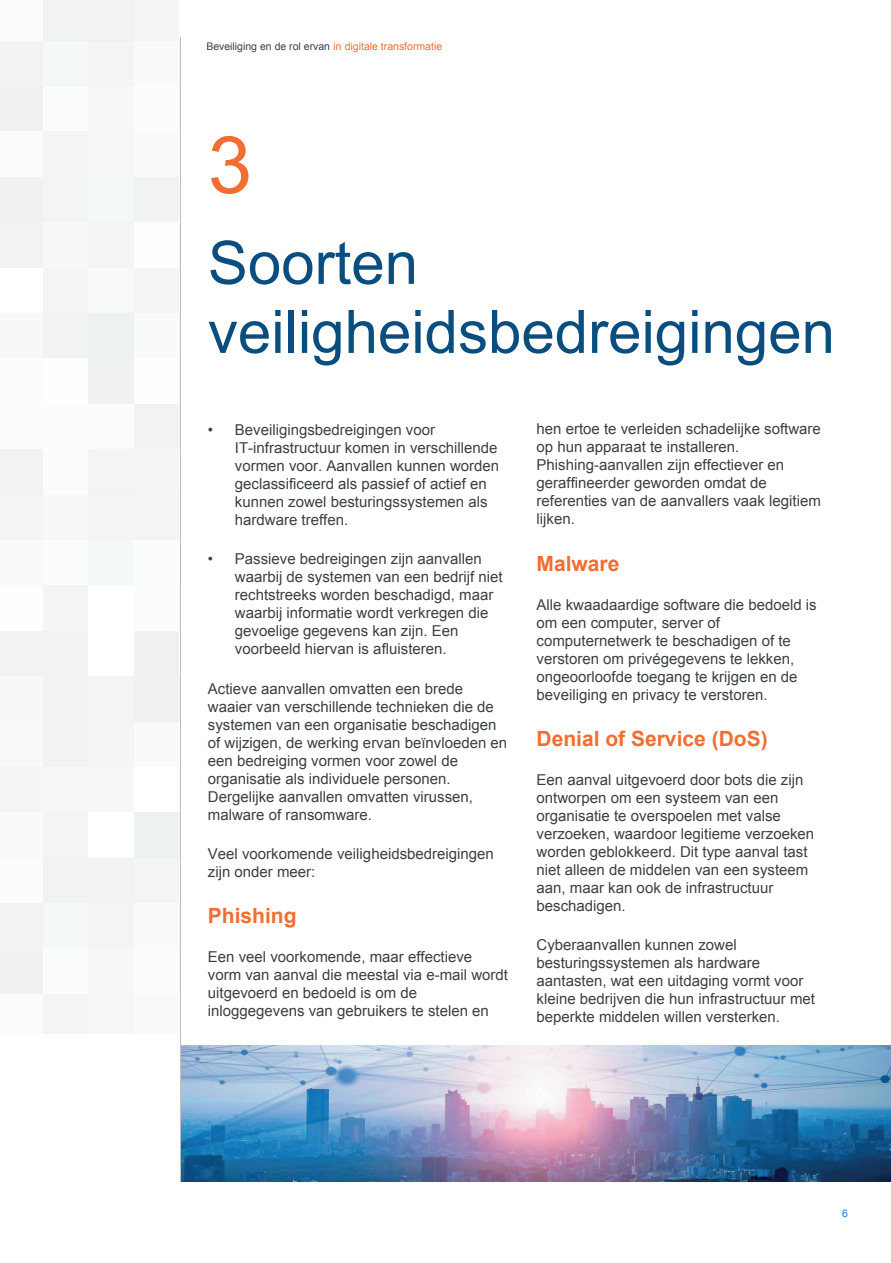
<style>
.page{position:relative;width:891px;height:1263px;background:#fff}
.page>*{position:absolute;margin:0;border:0;box-sizing:border-box;transform-origin:0 0}
.t1{font:79.5px "Arial";color:#f26d30}
.t2{font:60px/69px "Arial";color:#0a4d7f}
.t3{font:700 21px "Arial";color:#f26d30}
.t4{font:15px/18px "Arial";color:#3b4042}
.t5{font:10.5px "Arial";color:#3b4042}
.t6{font:10.5px "Arial";color:#2078be}
.s1{color:#f26d30}
</style>
<div class="page">
<div style="left:0;top:994px;width:43px;height:39px;background:#fafcfd"></div>
<div style="left:0;top:948px;width:43px;height:46px;background:#f0f1f1"></div>
<div style="left:0;top:903px;width:43px;height:45px;background:#f3f3f3"></div>
<div style="left:0;top:857px;width:43px;height:46px;background:#fbfdfd"></div>
<div style="left:0;top:812px;width:43px;height:45px;background:#f9fbfb"></div>
<div style="left:0;top:767px;width:43px;height:45px;background:#f4f6f5"></div>
<div style="left:0;top:721px;width:43px;height:46px;background:#f7f9fa"></div>
<div style="left:0;top:676px;width:43px;height:45px;background:#f7f9f8"></div>
<div style="left:0;top:630px;width:43px;height:46px;background:#f0f3f2"></div>
<div style="left:0;top:540px;width:43px;height:45px;background:#f9fbfb"></div>
<div style="left:0;top:494px;width:43px;height:46px;background:#f4f6f5"></div>
<div style="left:0;top:449px;width:43px;height:45px;background:#f1f3f2"></div>
<div style="left:0;top:403px;width:43px;height:46px;background:#fbfdfd"></div>
<div style="left:0;top:358px;width:43px;height:45px;background:#fbfdfd"></div>
<div style="left:0;top:313px;width:43px;height:45px;background:#f7f9f8"></div>
<div style="left:43px;top:994px;width:46px;height:39px;background:#f3f5f4"></div>
<div style="left:43px;top:948px;width:46px;height:46px;background:#fafcfd"></div>
<div style="left:43px;top:903px;width:46px;height:45px;background:#f5f8f8"></div>
<div style="left:43px;top:857px;width:46px;height:46px;background:#f0f3f2"></div>
<div style="left:43px;top:812px;width:46px;height:45px;background:#f3f5f4"></div>
<div style="left:43px;top:767px;width:46px;height:45px;background:#f5f8f7"></div>
<div style="left:43px;top:721px;width:46px;height:46px;background:#f0f3f2"></div>
<div style="left:43px;top:676px;width:46px;height:45px;background:#f3f3f3"></div>
<div style="left:43px;top:630px;width:46px;height:46px;background:#f1f3f2"></div>
<div style="left:43px;top:585px;width:46px;height:45px;background:#f4f6f5"></div>
<div style="left:43px;top:540px;width:46px;height:45px;background:#fbfdfd"></div>
<div style="left:43px;top:494px;width:46px;height:46px;background:#f7f9f8"></div>
<div style="left:43px;top:449px;width:46px;height:45px;background:#fbfdfd"></div>
<div style="left:43px;top:403px;width:46px;height:46px;background:#fbfdfd"></div>
<div style="left:43px;top:313px;width:46px;height:45px;background:#f0f3f2"></div>
<div style="left:43px;top:267px;width:46px;height:46px;background:#f4f4f3"></div>
<div style="left:89px;top:994px;width:45px;height:39px;background:#f5f8f7"></div>
<div style="left:89px;top:948px;width:45px;height:46px;background:#f5f8f7"></div>
<div style="left:89px;top:903px;width:45px;height:45px;background:#f4f4f3"></div>
<div style="left:89px;top:857px;width:45px;height:46px;background:#f1f3f2"></div>
<div style="left:89px;top:767px;width:45px;height:45px;background:#f5f8f7"></div>
<div style="left:89px;top:721px;width:45px;height:46px;background:#f4f6f5"></div>
<div style="left:89px;top:676px;width:45px;height:45px;background:#f4f4f3"></div>
<div style="left:89px;top:540px;width:45px;height:45px;background:#f5f8f8"></div>
<div style="left:89px;top:494px;width:45px;height:46px;background:#f4f4f3"></div>
<div style="left:89px;top:449px;width:45px;height:45px;background:#f4f4f3"></div>
<div style="left:89px;top:403px;width:45px;height:46px;background:#fbfdfd"></div>
<div style="left:89px;top:358px;width:45px;height:45px;background:#f0f1f1"></div>
<div style="left:89px;top:313px;width:45px;height:45px;background:#eef1f1"></div>
<div style="left:89px;top:267px;width:45px;height:46px;background:#f7f9fa"></div>
<div style="left:134px;top:994px;width:45px;height:39px;background:#f7f9fa"></div>
<div style="left:134px;top:948px;width:45px;height:46px;background:#fbfdfd"></div>
<div style="left:134px;top:903px;width:45px;height:45px;background:#f9fbfb"></div>
<div style="left:134px;top:857px;width:45px;height:46px;background:#f3f5f4"></div>
<div style="left:134px;top:812px;width:45px;height:45px;background:#eef1f1"></div>
<div style="left:134px;top:721px;width:45px;height:46px;background:#f9fbfb"></div>
<div style="left:134px;top:676px;width:45px;height:45px;background:#f0f1f1"></div>
<div style="left:134px;top:630px;width:45px;height:46px;background:#f0f1f1"></div>
<div style="left:134px;top:585px;width:45px;height:45px;background:#fbfdfd"></div>
<div style="left:134px;top:540px;width:45px;height:45px;background:#fafcfd"></div>
<div style="left:134px;top:494px;width:45px;height:46px;background:#f4f4f3"></div>
<div style="left:134px;top:449px;width:45px;height:45px;background:#f4f6f5"></div>
<div style="left:134px;top:403px;width:45px;height:46px;background:#f0f3f2"></div>
<div style="left:134px;top:313px;width:45px;height:45px;background:#f9fbfb"></div>
<div style="left:134px;top:267px;width:45px;height:46px;background:#f3f5f4"></div>
<hr style="left:179px;top:994px;width:1px;height:39px;background:#fbfdfd">
<hr style="left:179px;top:948px;width:1px;height:46px;background:#f3f5f4">
<hr style="left:179px;top:903px;width:1px;height:45px;background:#f0f3f2">
<hr style="left:179px;top:857px;width:1px;height:46px;background:#fbfdfd">
<hr style="left:179px;top:812px;width:1px;height:45px;background:#f4f4f3">
<hr style="left:179px;top:767px;width:1px;height:45px;background:#f9fbfb">
<hr style="left:179px;top:676px;width:1px;height:45px;background:#f0f3f2">
<hr style="left:179px;top:585px;width:1px;height:45px;background:#f5f8f8">
<hr style="left:179px;top:540px;width:1px;height:45px;background:#fafcfd">
<hr style="left:179px;top:494px;width:1px;height:46px;background:#f5f8f7">
<hr style="left:179px;top:403px;width:1px;height:46px;background:#f0f3f2">
<hr style="left:179px;top:358px;width:1px;height:45px;background:#f3f3f3">
<hr style="left:179px;top:313px;width:1px;height:45px;background:#f7f9f8">
<hr style="left:179px;top:267px;width:1px;height:46px;background:#f5f8f7">
<div style="left:0;top:222px;width:43px;height:45px;background:#f0f3f2"></div>
<div style="left:0;top:176px;width:43px;height:46px;background:#f0f1f1"></div>
<div style="left:0;top:131px;width:43px;height:45px;background:#fafcfd"></div>
<div style="left:0;top:86px;width:43px;height:45px;background:#f0f1f1"></div>
<div style="left:0;top:40px;width:43px;height:46px;background:#f3f3f3"></div>
<div style="left:0;top:0;width:43px;height:40px;background:#fbfdfd"></div>
<div style="left:43px;top:222px;width:46px;height:45px;background:#f7f9f8"></div>
<div style="left:43px;top:176px;width:46px;height:46px;background:#f3f5f4"></div>
<div style="left:43px;top:131px;width:46px;height:45px;background:#f3f5f4"></div>
<div style="left:43px;top:86px;width:46px;height:45px;background:#fafcfd"></div>
<div style="left:43px;top:40px;width:46px;height:46px;background:#f5f8f8"></div>
<div style="left:43px;top:0;width:46px;height:40px;background:#f0f3f2"></div>
<div style="left:89px;top:222px;width:45px;height:45px;background:#f4f4f3"></div>
<div style="left:89px;top:176px;width:45px;height:46px;background:#f5f8f8"></div>
<div style="left:89px;top:131px;width:45px;height:45px;background:#f5f8f7"></div>
<div style="left:89px;top:86px;width:45px;height:45px;background:#f5f8f7"></div>
<div style="left:89px;top:40px;width:45px;height:46px;background:#f4f4f3"></div>
<div style="left:89px;top:0;width:45px;height:40px;background:#f1f3f2"></div>
<div style="left:134px;top:176px;width:45px;height:46px;background:#f1f3f2"></div>
<div style="left:134px;top:131px;width:45px;height:45px;background:#f7f9fa"></div>
<div style="left:134px;top:86px;width:45px;height:45px;background:#fbfdfd"></div>
<div style="left:134px;top:40px;width:45px;height:46px;background:#f9fbfb"></div>
<div style="left:134px;top:0;width:45px;height:40px;background:#f3f5f4"></div>
<hr style="left:179px;top:222px;width:1px;height:45px;background:#f0f3f2">
<hr style="left:179px;top:131px;width:1px;height:45px;background:#fbfdfd">
<hr style="left:179px;top:86px;width:1px;height:45px;background:#f3f5f4">
<hr style="left:179px;top:40px;width:1px;height:46px;background:#f0f3f2">
<hr style="left:179px;top:0;width:1px;height:40px;background:#fbfdfd">
<hr style="left:181px;top:37px;width:1px;height:1145px;background:#bec0c0">
<img style="left:182px;top:1046px;width:709px;height:135px">
<p class="t5" style="left:206px;top:40px;width:237px">Beveiliging en de rol ervan <span class="s1">in digitale transformatie</span></p>
<h1 class="t1" style="left:208px;top:113px;width:46px">3</h1>
<h2 class="t2" style="left:208px;top:229px;width:628px">Soorten veiligheidsbedreigingen</h2>
<p class="t4" style="left:235px;top:421px;width:266px;text-indent:-27px">• Beveiligingsbedreigingen voor IT-infrastructuur komen in verschillende vormen voor. Aanvallen kunnen worden geclassificeerd als passief of actief en kunnen zowel besturingssystemen als hardware treffen.</p>
<p class="t4" style="left:235px;top:550px;width:269px;text-indent:-27px">• Passieve bedreigingen zijn aanvallen waarbij de systemen van een bedrijf niet rechtstreeks worden beschadigd, maar waarbij informatie wordt verkregen die gevoelige gegevens kan zijn. Een voorbeeld hiervan is afluisteren.</p>
<p class="t4" style="left:208px;top:679px;width:301px">Actieve aanvallen omvatten een brede waaier van verschillende technieken die de systemen van een organisatie beschadigen of wijzigen, de werking ervan beïnvloeden en een bedreiging vormen voor zowel de organisatie als individuele personen.<br>Dergelijke aanvallen omvatten virussen, malware of ransomware.</p>
<p class="t4" style="left:208px;top:844px;width:287px">Veel voorkomende veiligheidsbedreigingen zijn onder meer:</p>
<h3 class="t3" style="left:208px;top:901px;width:90px">Phishing</h3>
<p class="t4" style="left:208px;top:948px;width:302px">Een veel voorkomende, maar effectieve vorm van aanval die meestal via e-mail wordt uitgevoerd en bedoeld is om de inloggegevens van gebruikers te stelen en</p>
<p class="t4" style="left:536px;top:420px;width:286px">hen ertoe te verleiden schadelijke software op hun apparaat te installeren.<br>Phishing-aanvallen zijn effectiever en geraffineerder geworden omdat de referenties van de aanvallers vaak legitiem lijken.</p>
<h3 class="t3" style="left:536px;top:549px;width:84px">Malware</h3>
<p class="t4" style="left:536px;top:595px;width:282px">Alle kwaadaardige software die bedoeld is om een computer, server of computernetwerk te beschadigen of te verstoren om privégegevens te lekken, ongeoorloofde toegang te krijgen en de beveiliging en privacy te verstoren.</p>
<h3 class="t3" style="left:536px;top:724px;width:233px">Denial of Service (DoS)</h3>
<p class="t4" style="left:536px;top:771px;width:279px">Een aanval uitgevoerd door bots die zijn ontworpen om een systeem van een organisatie te overspoelen met valse verzoeken, waardoor legitieme verzoeken worden geblokkeerd. Dit type aanval tast niet alleen de middelen van een systeem aan, maar kan ook de infrastructuur beschadigen.</p>
<p class="t4" style="left:536px;top:936px;width:280px">Cyberaanvallen kunnen zowel besturingssystemen als hardware aantasten, wat een uitdaging vormt voor kleine bedrijven die hun infrastructuur met beperkte middelen willen versterken.</p>
<p class="t6" style="left:842px;top:1206px;width:7px">6</p>
</div>
